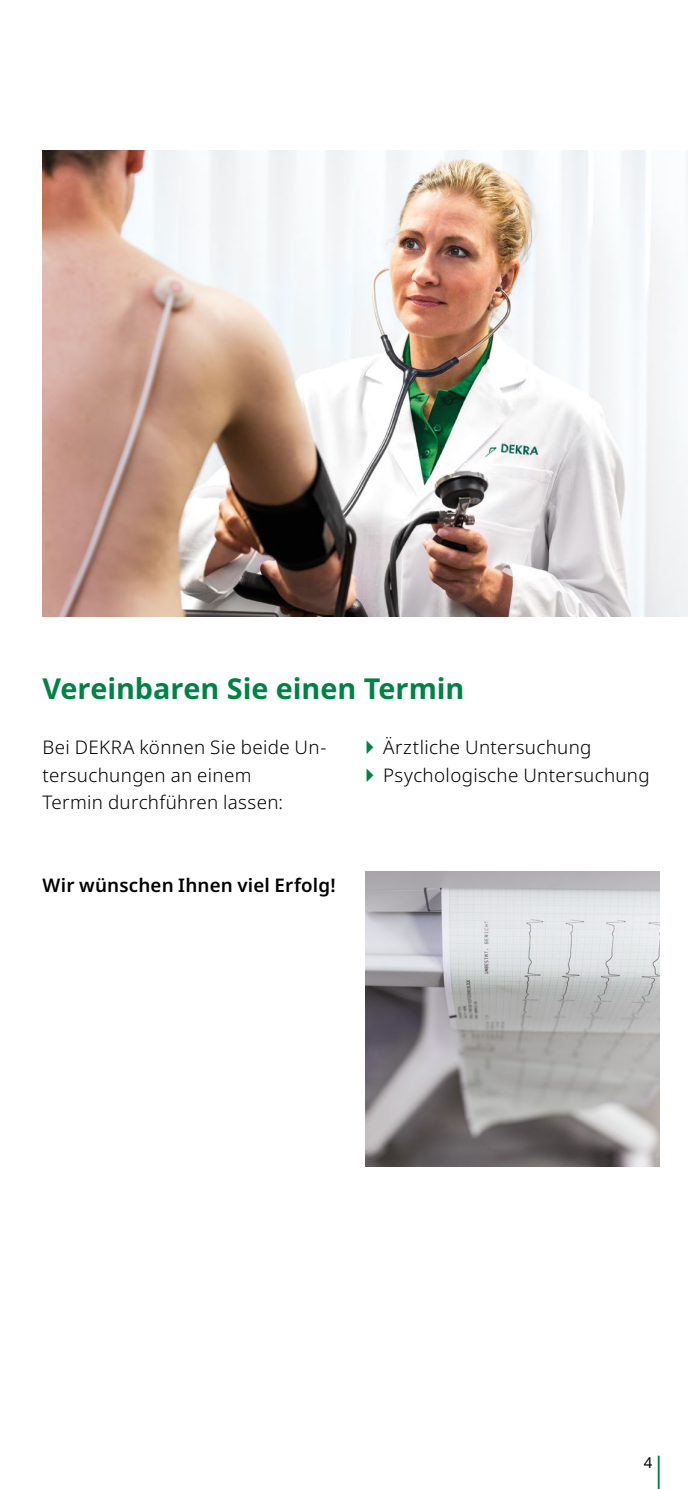
<style>
.page{position:relative;width:688px;height:1489px;background:#fff}
.page>*{position:absolute;margin:0;border:0;box-sizing:border-box;transform-origin:0 0}
.t1{font:700 28.75px "Noto Sans";color:#008244}
.t2{font:300 18.75px/27.5px "Noto Sans";letter-spacing:.02em;color:#000}
.t3{font:600 18.75px "Noto Sans";letter-spacing:.01em;color:#000}
.t4{font:15px "Noto Sans";color:#000}
</style>
<div class="page">
<hr style="left:657px;top:1455px;width:2px;height:33px;background:#008244">
<img style="left:43px;top:150px;width:644px;height:466px">
<img style="left:365px;top:871px;width:294px;height:295px">
<h1 class="t1" style="left:43px;top:672px;width:423px">Vereinbaren Sie einen Termin</h1>
<p class="t2" style="left:43px;top:734px;width:285px">Bei DEKRA können Sie beide Un&shy;tersuchungen an einem<br>Termin durchführen lassen:</p>
<p class="t2" style="left:383px;top:734px;width:268px">Ärztliche Untersuchung<br>Psychologische Untersuchung</p>
<p class="t3" style="left:43px;top:874px;width:294px">Wir wünschen Ihnen viel Erfolg!</p>
<p class="t4" style="left:643px;top:1453px;width:10px">4</p>
</div>
